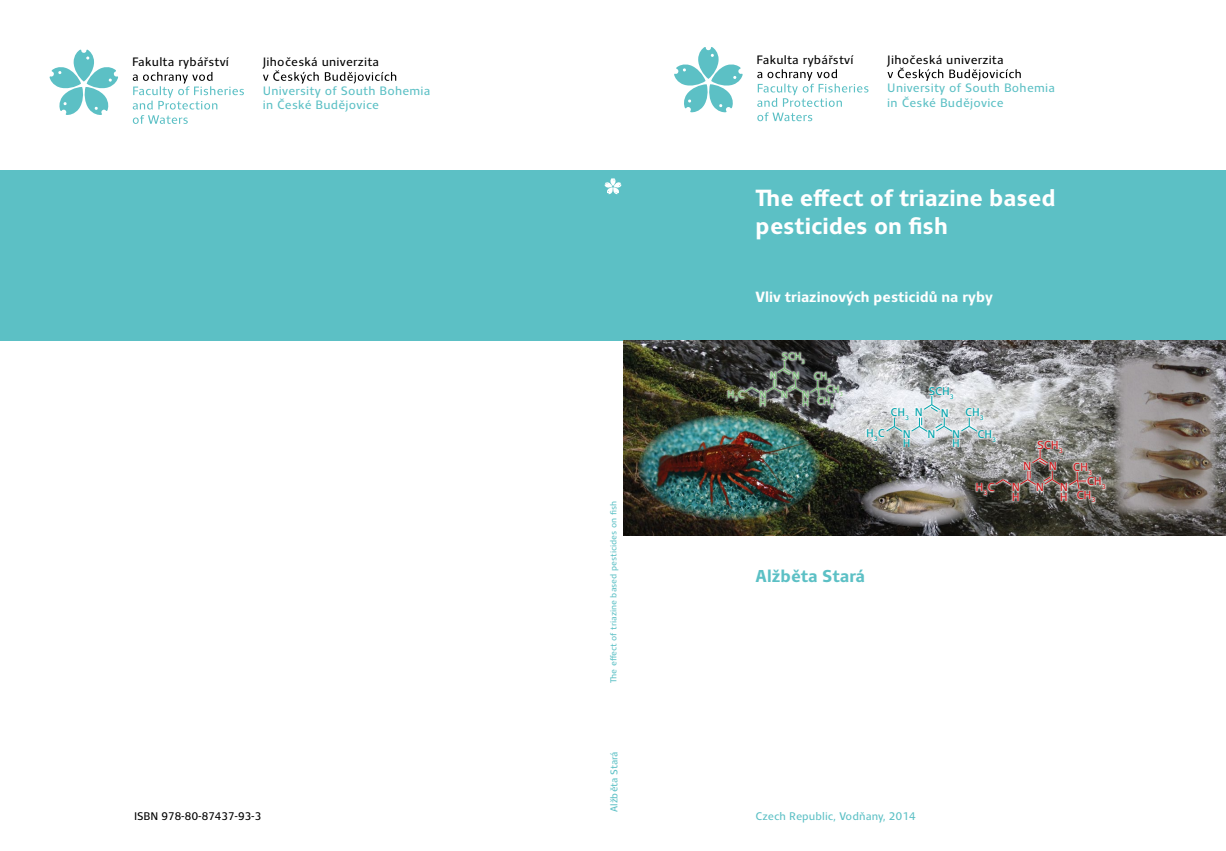
<style>
.page{position:relative;width:1226px;height:851px;background:#fff}
.page>*{position:absolute;margin:0;border:0;box-sizing:border-box;transform-origin:0 0}
.t1{font:700 23.75px/28.5px "Clara Sans";color:#fff}
.t2{font:700 17.5px "Clara Sans";color:#5cc0c5}
.t3{font:700 15px "Clara Sans";color:#fff}
.t4{font:12.38px/14.4px "Clara Sans";letter-spacing:.02em;color:#5cc0c5}
.t5{font:12.38px "Clara Sans";letter-spacing:.02em;color:#000}
.t6{font:11.75px/9.4px "Clara Sans";color:#cd171a}
.t7{font:11.38px/9.1px "Clara Sans";color:#00a2ab}
.t8{font:11.25px "Clara Sans";color:#5cc0c5}
.t9{font:11.25px "Clara Sans";color:#000}
.t10{font:10.5px/8.4px "Clara Sans";color:#72bb6f}
.t11{font:10px "Clara Sans";color:#5cc0c5}
.t12{font:8.75px "Clara Sans";color:#5cc0c5}
</style>
<div class="page">
<svg style="left:50px;top:50px;width:68px;height:65px"></svg>
<svg style="left:263px;top:70px;width:133px;height:14px"></svg>
<svg style="left:133px;top:72px;width:111px;height:37px"></svg>
<svg style="left:133px;top:115px;width:55px;height:9px"></svg>
<div style="left:0;top:170px;width:602px;height:170px;background:#5cc0c5"></div>
<svg style="left:674px;top:47px;width:69px;height:65px"></svg>
<svg style="left:887px;top:68px;width:134px;height:13px"></svg>
<svg style="left:757px;top:69px;width:111px;height:52px"></svg>
<div style="left:602px;top:170px;width:624px;height:170px;background:#5cc0c5"></div>
<img style="left:624px;top:340px;width:602px;height:195px">
<img style="left:638px;top:414px;width:182px;height:106px">
<img style="left:861px;top:477px;width:119px;height:50px">
<img style="left:1114px;top:356px;width:102px;height:159px">
<svg style="left:975px;top:438px;width:132px;height:66px;background:#81817c"></svg>
<svg style="left:994px;top:478px;width:18px;height:7px"></svg>
<svg style="left:1068px;top:472px;width:18px;height:18px"></svg>
<svg style="left:1019px;top:449px;width:42px;height:36px;background:#887d78"></svg>
<svg style="left:865px;top:385px;width:132px;height:64px;background:#cfd0d2"></svg>
<svg style="left:885px;top:417px;width:18px;height:15px"></svg>
<svg style="left:960px;top:417px;width:18px;height:15px"></svg>
<svg style="left:910px;top:396px;width:43px;height:36px;background:#d2dee1"></svg>
<svg style="left:726px;top:351px;width:118px;height:59px;background:#515150"></svg>
<svg style="left:744px;top:386px;width:16px;height:7px"></svg>
<svg style="left:809px;top:381px;width:17px;height:16px"></svg>
<svg style="left:766px;top:361px;width:37px;height:32px"></svg>
<svg style="left:604px;top:178px;width:18px;height:16px"></svg>
<p class="t5" style="left:132px;top:55px;width:98px">Fakulta rybářství</p>
<p class="t5" style="left:263px;top:55px;width:118px">Jihočeská univerzita</p>
<p class="t4" style="left:263px;top:84px;width:169px">University of South Bohemia in České Budějovice</p>
<p class="t5" style="left:757px;top:53px;width:98px">Fakulta rybářství</p>
<p class="t5" style="left:887px;top:53px;width:118px">Jihočeská univerzita</p>
<p class="t4" style="left:887px;top:81px;width:169px">University of South Bohemia in České Budějovice</p>
<h1 class="t1" style="left:756px;top:183px;width:301px">The effect of triazine based pesticides on fish</h1>
<p class="t3" style="left:756px;top:289px;width:239px">Vliv triazinových pesticidů na ryby</p>
<p class="t10" style="left:782px;top:353px;width:24px">SCH<sub>3</sub></p>
<p class="t10" style="left:727px;top:390px;width:19px">H<sub>3</sub>C</p>
<p class="t10" style="left:770px;top:371px;width:9px">N</p>
<p class="t10" style="left:792px;top:372px;width:9px">N</p>
<p class="t10" style="left:781px;top:390px;width:9px">N</p>
<p class="t10" style="left:802px;top:390px;width:9px">N<br>H</p>
<p class="t10" style="left:814px;top:372px;width:19px">CH<sub>3</sub></p>
<p class="t10" style="left:826px;top:385px;width:19px">CH<sub>3</sub></p>
<p class="t10" style="left:817px;top:397px;width:19px">CH<sub>3</sub></p>
<p class="t10" style="left:759px;top:390px;width:9px">N<br>H</p>
<p class="t7" style="left:929px;top:386px;width:26px">SCH<sub>3</sub></p>
<p class="t7" style="left:890px;top:407px;width:20px">CH<sub>3</sub></p>
<p class="t7" style="left:915px;top:408px;width:9px">N</p>
<p class="t7" style="left:941px;top:408px;width:9px">N</p>
<p class="t7" style="left:927px;top:429px;width:9px">N</p>
<p class="t7" style="left:952px;top:429px;width:9px">N<br>H</p>
<p class="t7" style="left:977px;top:402px;width:20px;line-height:21.6px;text-indent:-12px">CH<sub>3<br></sub>CH<sub>3</sub></p>
<p class="t7" style="left:866px;top:429px;width:20px">H<sub>3</sub>C</p>
<p class="t7" style="left:903px;top:429px;width:9px">N<br>H</p>
<p class="t6" style="left:1037px;top:440px;width:27px">SCH<sub>3</sub></p>
<p class="t12" style="left:609px;top:682px;width:183px;rotate:-90deg">The effect of triazine based pesticides on fish</p>
<h2 class="t2" style="left:756px;top:565px;width:111px">Alžběta Stará</h2>
<p class="t6" style="left:976px;top:482px;width:21px">H<sub>3</sub>C</p>
<p class="t6" style="left:1023px;top:461px;width:10px">N</p>
<p class="t6" style="left:1049px;top:462px;width:10px">N</p>
<p class="t6" style="left:1036px;top:483px;width:10px">N</p>
<p class="t6" style="left:1060px;top:483px;width:10px">N<br>H</p>
<p class="t6" style="left:1073px;top:462px;width:21px">CH<sub>3</sub></p>
<p class="t6" style="left:1087px;top:476px;width:21px">CH<sub>3</sub></p>
<p class="t6" style="left:1076px;top:490px;width:21px">CH<sub>3</sub></p>
<p class="t6" style="left:1012px;top:482px;width:10px">N<br>H</p>
<p class="t9" style="left:134px;top:810px;width:129px">ISBN 978-80-87437-93-3</p>
<p class="t11" style="left:609px;top:811px;width:62px;rotate:-90deg">Alžběta Stará</p>
<p class="t8" style="left:756px;top:810px;width:161px">Czech Republic, Vodňany, 2014</p>
</div>
